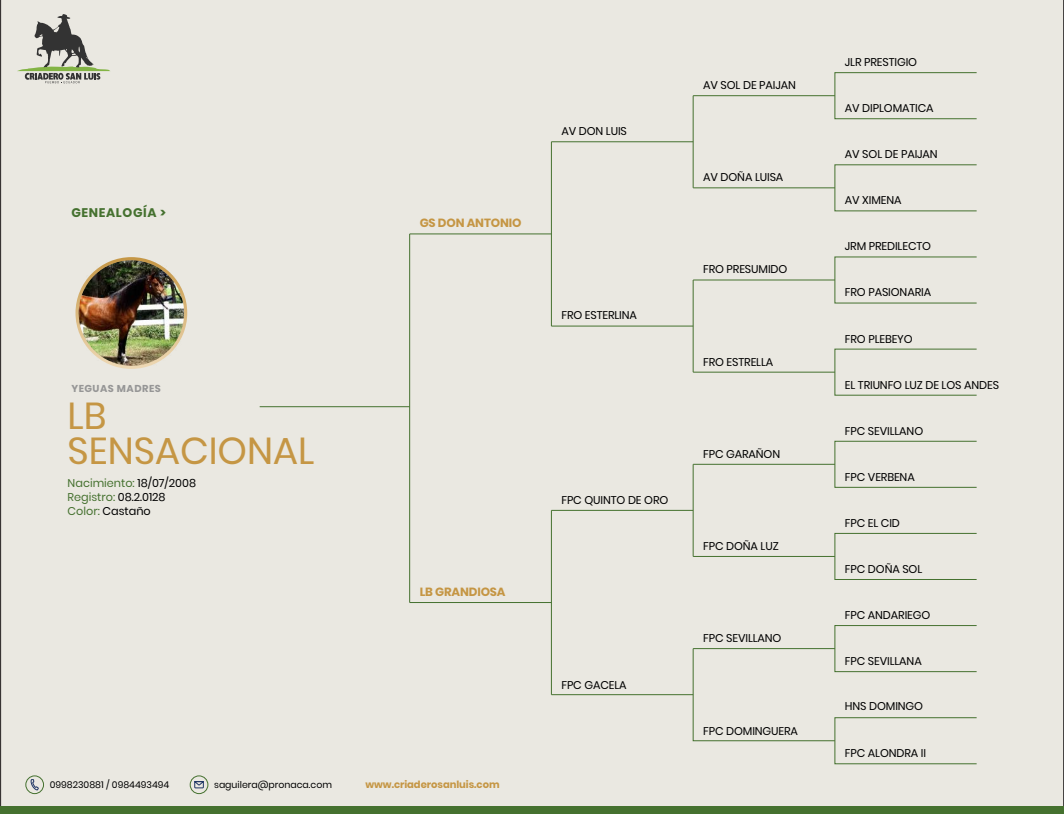
<style>
.page{position:relative;width:1064px;height:814px;background:#eae8e1}
.page>*{position:absolute;margin:0;border:0;box-sizing:border-box;transform-origin:0 0}
.t1{font:37.5px/35px "Poppins";color:#c59644}
.t2{font:700 12.5px "Poppins";letter-spacing:.05em;color:#45712f}
.t3{font:700 11.88px "Poppins";letter-spacing:-.01em;color:#c59644}
.t4{font:11.25px "Poppins";letter-spacing:-.01em;color:#000}
.t5{font:11.25px/13.8px "Poppins";color:#45712f}
.t6{font:700 10px "Poppins";letter-spacing:-.005em;color:#c59644}
.t7{font:700 10px "Poppins";letter-spacing:.05em;color:#969696}
.t8{font:9.38px "Poppins";color:#000}
.s1{color:#000}
</style>
<div class="page">
<svg style="left:17px;top:14px;width:94px;height:69px"></svg>
<div style="left:834px;top:72px;width:143px;height:47px;border:1px solid #45712f"></div>
<hr style="left:693px;top:96px;width:1px;height:92px;background:#45712f">
<hr style="left:551px;top:142px;width:1px;height:184px;background:#45712f">
<hr style="left:260px;top:406px;width:150px;height:1px;background:#45712f">
<hr style="left:409px;top:234px;width:1px;height:368px;background:#45712f">
<hr style="left:551px;top:510px;width:1px;height:184px;background:#45712f">
<hr style="left:693px;top:280px;width:1px;height:92px;background:#45712f">
<hr style="left:693px;top:464px;width:1px;height:92px;background:#45712f">
<div style="left:692px;top:647px;width:144px;height:94px;background:#eae8e1"></div>
<div style="left:76px;top:257px;width:111px;height:112px;border:3px solid #fff;border-radius:50%"></div>
<div style="left:1px;top:806px;width:1063px;height:8px;background:#45712f"></div>
<div style="left:25px;top:775px;width:19px;height:19px;border:1px solid #45712f;border-radius:50%"></div>
<svg style="left:31px;top:778px;width:8px;height:14px"></svg>
<div style="left:190px;top:775px;width:18px;height:19px;border:1px solid #45712f;border-radius:50%"></div>
<svg style="left:192px;top:780px;width:13px;height:9px"></svg>
<p class="t2" style="left:71px;top:205px;width:96px">GENEALOGÍA &gt;</p>
<p class="t7" style="left:71px;top:383px;width:91px">YEGUAS MADRES</p>
<h1 class="t1" style="left:68px;top:399px;width:248px">LB<br>SENSACIONAL</h1>
<p class="t5" style="left:68px;top:477px;width:130px">Nacimiento: <span class="s1">18/07/2008<br></span>Registro: <span class="s1">08.2.0128<br></span>Color: <span class="s1">Castaño</span></p>
<p class="t3" style="left:420px;top:216px;width:103px">GS DON ANTONIO</p>
<p class="t3" style="left:420px;top:585px;width:87px">LB GRANDIOSA</p>
<p class="t8" style="left:50px;top:779px;width:121px">0998230881 / 0984493494</p>
<p class="t8" style="left:214px;top:779px;width:119px">saguilera@pronaca.com</p>
<p class="t6" style="left:365px;top:778px;width:136px">www.criaderosanluis.com</p>
<p class="t4" style="left:561px;top:125px;width:67px">AV DON LUIS</p>
<p class="t4" style="left:561px;top:309px;width:77px">FRO ESTERLINA</p>
<p class="t4" style="left:561px;top:493px;width:108px">FPC QUINTO DE ORO</p>
<p class="t4" style="left:561px;top:678px;width:67px">FPC GACELA</p>
<p class="t4" style="left:703px;top:79px;width:94px">AV SOL DE PAIJAN</p>
<p class="t4" style="left:703px;top:171px;width:82px">AV DOÑA LUISA</p>
<p class="t4" style="left:703px;top:263px;width:86px">FRO PRESUMIDO</p>
<p class="t4" style="left:703px;top:355px;width:72px">FRO ESTRELLA</p>
<p class="t4" style="left:703px;top:447px;width:79px">FPC GARAÑON</p>
<p class="t4" style="left:703px;top:539px;width:77px">FPC DOÑA LUZ</p>
<p class="t4" style="left:703px;top:631px;width:80px">FPC SEVILLANO</p>
<p class="t4" style="left:703px;top:725px;width:96px">FPC DOMINGUERA</p>
<p class="t4" style="left:845px;top:56px;width:74px">JLR PRESTIGIO</p>
<p class="t4" style="left:845px;top:102px;width:90px">AV DIPLOMATICA</p>
<p class="t4" style="left:845px;top:148px;width:94px">AV SOL DE PAIJAN</p>
<p class="t4" style="left:845px;top:194px;width:58px">AV XIMENA</p>
<p class="t4" style="left:845px;top:240px;width:88px">JRM PREDILECTO</p>
<p class="t4" style="left:845px;top:286px;width:88px">FRO PASIONARIA</p>
<p class="t4" style="left:845px;top:332px;width:69px">FRO PLEBEYO</p>
<p class="t4" style="left:845px;top:378px;width:156px">EL TRIUNFO LUZ DE LOS ANDES</p>
<p class="t4" style="left:845px;top:424px;width:80px">FPC SEVILLANO</p>
<p class="t4" style="left:845px;top:470px;width:71px">FPC VERBENA</p>
<p class="t4" style="left:845px;top:516px;width:57px">FPC EL CID</p>
<p class="t4" style="left:845px;top:562px;width:79px">FPC DOÑA SOL</p>
<p class="t4" style="left:845px;top:608px;width:87px">FPC ANDARIEGO</p>
<p class="t4" style="left:845px;top:654px;width:78px">FPC SEVILLANA</p>
<p class="t4" style="left:845px;top:699px;width:80px">HNS DOMINGO</p>
<p class="t4" style="left:845px;top:747px;width:83px">FPC ALONDRA II</p>
</div>
